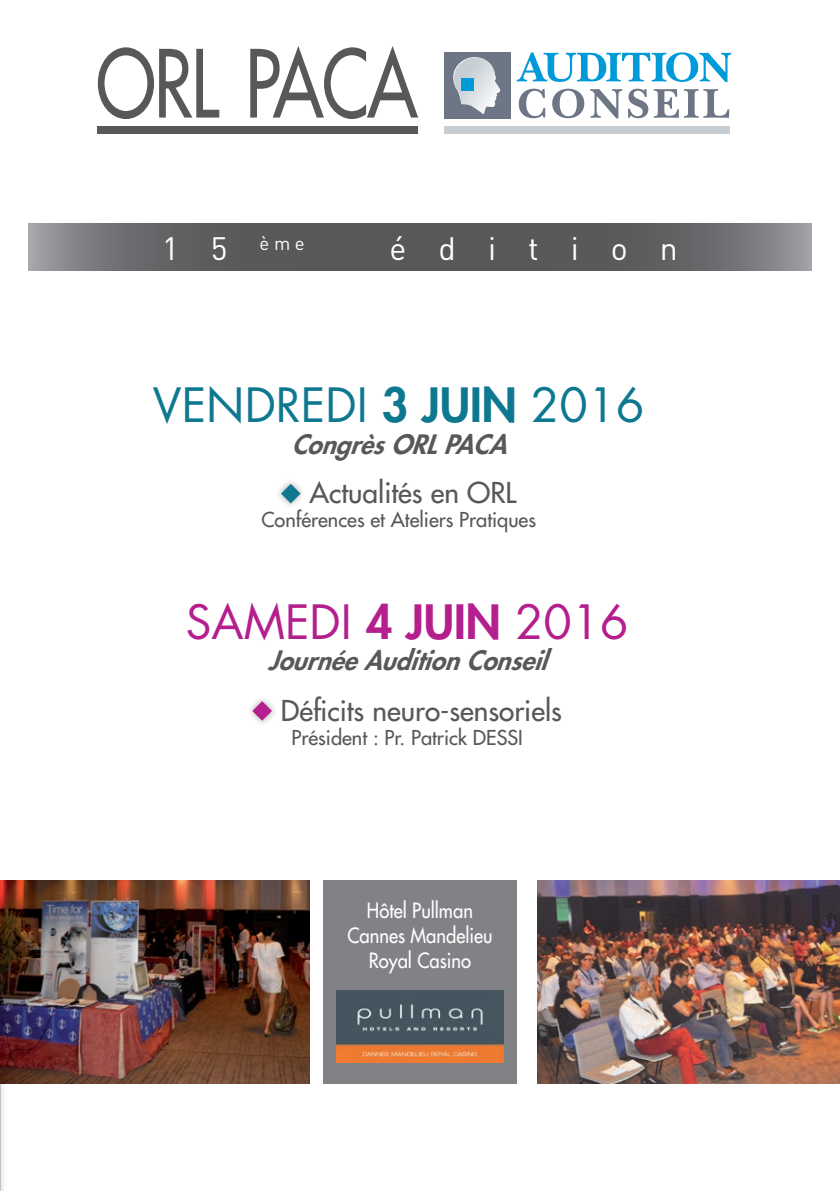
<style>
.page{position:relative;width:840px;height:1191px;background:#fff}
.page>*{position:absolute;margin:0;border:0;box-sizing:border-box;transform-origin:0 0}
.t1{font:91.2px "Futura";letter-spacing:-.02em;color:#57585a;scale:.78 1}
.t2{font:46px "Futura";color:#0e7890}
.t3{font:46px "Futura";color:#b41e8d}
.t4{font:32px "DIN";letter-spacing:1em;color:#fff}
.t5{font:28px "Futura";color:#57585a}
.t6{font:italic 800 26px "Futura";color:#57585a}
.t7{font:20.4px/24.6px "Futura";color:#fff;text-align:center;scale:.9 1}
.t8{font:20px "Futura";color:#57585a}
.t9{font:18.6px "DIN";color:#fff}
.s1{font-size:32px}
.s2{font-weight:800}
</style>
<div class="page">
<svg style="left:28px;top:224px;width:783px;height:46px;background:#656568"></svg>
<div style="left:443px;top:52px;width:67px;height:66px;background:#6d7685"></div>
<svg style="left:453px;top:57px;width:47px;height:57px"></svg>
<div style="left:443px;top:126px;width:286px;height:8px;background:#c6ced4"></div>
<svg style="left:516px;top:52px;width:215px;height:30px"></svg>
<svg style="left:518px;top:89px;width:27px;height:29px"></svg>
<svg style="left:552px;top:89px;width:32px;height:29px"></svg>
<svg style="left:590px;top:89px;width:138px;height:29px"></svg>
<div style="left:461px;top:79px;width:12px;height:12px;background:#009ad9"></div>
<div style="left:98px;top:126px;width:320px;height:8px;background:#57585a"></div>
<div style="left:275px;top:478px;width:32px;height:32px;background:#231f20;opacity:.4"></div>
<svg style="left:281px;top:484px;width:19px;height:19px"></svg>
<div style="left:246px;top:695px;width:32px;height:32px;background:#231f20;opacity:.4"></div>
<svg style="left:252px;top:701px;width:20px;height:19px"></svg>
<img style="left:0;top:880px;width:309px;height:203px">
<img style="left:537px;top:880px;width:302px;height:203px">
<div style="left:323px;top:880px;width:193px;height:203px;background:#808285"></div>
<img style="left:337px;top:990px;width:165px;height:72px">
<div style="left:0;top:1072px;width:8px;height:119px;background:#231f20;opacity:.4"></div>
<h1 class="t1" style="left:96px;top:25px;width:413px">ORL PACA</h1>
<p class="t9" style="left:162px;top:231px;width:144px"><span class="s1">1 5</span> ème</p>
<h3 class="t4" style="left:389px;top:228px;width:290px">édition</h3>
<h2 class="t2" style="left:153px;top:374px;width:492px">VENDREDI <span class="s2">3 JUIN</span> 2016</h2>
<h3 class="t6" style="left:291px;top:426px;width:222px">CongrèsORLPACA</h3>
<h3 class="t5" style="left:309px;top:475px;width:208px">Actualités en ORL</h3>
<p class="t8" style="left:261px;top:507px;width:276px">Conférences et Ateliers Pratiques</p>
<h2 class="t3" style="left:186px;top:590px;width:444px">SAMEDI <span class="s2">4 JUIN</span> 2016</h2>
<h3 class="t6" style="left:268px;top:643px;width:280px">Journée Audition Conseil</h3>
<h3 class="t5" style="left:280px;top:692px;width:283px">Déficits neuro-sensoriels</h3>
<p class="t8" style="left:291px;top:724px;width:232px">Président : Pr. Patrick DESSI</p>
<p class="t7" style="left:347px;top:898px;width:163px">Hôtel Pullman<br>Cannes Mandelieu<br>Royal Casino</p>
</div>
